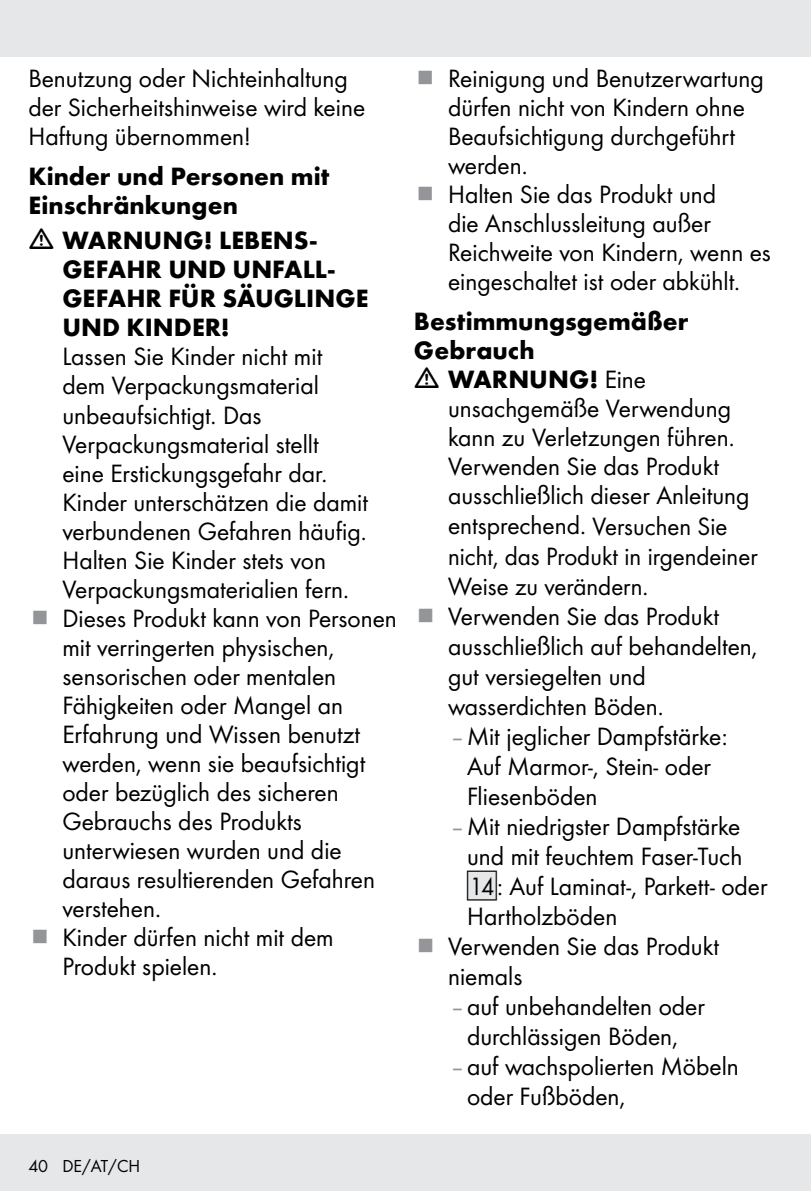
<style>
.page{position:relative;width:811px;height:1191px;background:#fff}
.page>*{position:absolute;margin:0;border:0;box-sizing:border-box;transform-origin:0 0}
.t1{font:26px/29px "Futura Boo";color:#000}
.t2{font:700 26px/29px "Futura";color:#000}
.t3{font:18px "Futura Boo";color:#000}
.s1{font-family:"Futura Boo";font-weight:400}
.s2{color:#939598}
.s3{font-family:"IMP Lidl Num Box";font-size:22.8px;color:#e6e7e8}
.s4{font-family:"IMP Lidl Num Box";font-size:22.8px}
</style>
<div class="page">
<div style="left:0;top:1134px;width:811px;height:57px;background:#e6e7e8"></div>
<div style="left:0;top:0;width:811px;height:57px;background:#e6e7e8"></div>
<p class="t1" style="left:28px;top:62px;width:338px">Benutzung oder Nichteinhaltung der Sicherheitshinweise wird keine<br>Haftung übernommen!</p>
<p class="t2" style="left:28px;top:160px;width:302px">Kinder und Personen mit<br>Einschränkungen</p>
<p class="t2" style="left:62px;top:224px;width:308px">WARNUNG! LEBENS-<br>GEFAHR UND UNFALL-<br>GEFAHR FÜR SÄUGLINGE<br>UND KINDER!</p>
<p class="t1" style="left:62px;top:340px;width:336px">Lassen Sie Kinder nicht mit<br>dem Verpackungsmaterial unbeaufsichtigt. Das<br>Verpackungsmaterial stellt<br>eine Erstickungsgefahr dar.<br>Kinder unterschätzen die damit verbundenen Gefahren häufig.<br>Halten Sie Kinder stets von<br>Verpackungsmaterialien fern.<br>Dieses Produkt kann von Personen mit verringerten physischen, sensorischen oder mentalen<br>Fähigkeiten oder Mangel an<br>Erfahrung und Wissen benutzt werden, wenn sie beaufsichtigt oder bezüglich des sicheren<br>Gebrauchs des Produkts unterwiesen wurden und die daraus resultierenden Gefahren verstehen.<br>Kinder dürfen nicht mit dem<br>Produkt spielen.</p>
<p class="t1" style="left:448px;top:62px;width:324px">Reinigung und Benutzerwartung dürfen nicht von Kindern ohne<br>Beaufsichtigung durchgeführt werden.<br>Halten Sie das Produkt und<br>die Anschlussleitung außer<br>Reichweite von Kindern, wenn es eingeschaltet ist oder abkühlt.</p>
<p class="t2" style="left:414px;top:305px;width:276px">Bestimmungsgemäßer</p>
<p class="t2" style="left:414px;top:334px;width:122px">Gebrauch</p>
<p class="t2" style="left:448px;top:363px;width:200px">WARNUNG! <span class="s1">Eine</span></p>
<p class="t1" style="left:448px;top:392px;width:284px">unsachgemäße Verwendung</p>
<p class="t1" style="left:448px;top:421px;width:288px">kann zu Verletzungen führen.</p>
<p class="t1" style="left:448px;top:450px;width:273px">Verwenden Sie das Produkt</p>
<p class="t1" style="left:448px;top:479px;width:303px">ausschließlich dieser Anleitung</p>
<p class="t1" style="left:448px;top:509px;width:281px">entsprechend. Versuchen Sie</p>
<p class="t1" style="left:448px;top:540px;width:311px">nicht, das Produkt in irgendeiner</p>
<p class="t1" style="left:448px;top:570px;width:202px">Weise zu verändern.</p>
<p class="t1" style="left:448px;top:600px;width:273px">Verwenden Sie das Produkt</p>
<p class="t1" style="left:448px;top:630px;width:311px">ausschließlich auf behandelten,</p>
<p class="t1" style="left:448px;top:660px;width:199px">gut versiegelten und</p>
<p class="t1" style="left:448px;top:690px;width:217px">wasserdichten Böden.</p>
<p class="t1" style="left:450px;top:720px;width:279px"><span class="s2">–</span>Mit jeglicher Dampfstärke:</p>
<p class="t1" style="left:467px;top:750px;width:245px">Auf Marmor-, Stein- oder</p>
<p class="t1" style="left:467px;top:780px;width:132px">Fliesenböden</p>
<p class="t1" style="left:450px;top:810px;width:292px"><span class="s2">–</span>Mit niedrigster Dampfstärke</p>
<p class="t1" style="left:467px;top:840px;width:277px">und mit feuchtem Faser-Tuch</p>
<p class="t1" style="left:467px;top:870px;width:302px"><span class="s3">[</span><span class="s4">14]</span>: Auf Laminat-, Parkett- oder</p>
<p class="t1" style="left:467px;top:900px;width:152px">Hartholzböden</p>
<p class="t1" style="left:448px;top:930px;width:273px">Verwenden Sie das Produkt</p>
<p class="t1" style="left:448px;top:960px;width:76px">niemals</p>
<p class="t1" style="left:450px;top:990px;width:256px"><span class="s2">–</span>auf unbehandelten oder</p>
<p class="t1" style="left:467px;top:1020px;width:212px">durchlässigen Böden,</p>
<p class="t1" style="left:450px;top:1050px;width:290px"><span class="s2">–</span>auf wachspolierten Möbeln</p>
<p class="t1" style="left:467px;top:1080px;width:160px">oder Fußböden,</p>
<p class="t3" style="left:28px;top:1153px;width:113px">40 DE/AT/CH</p>
</div>
